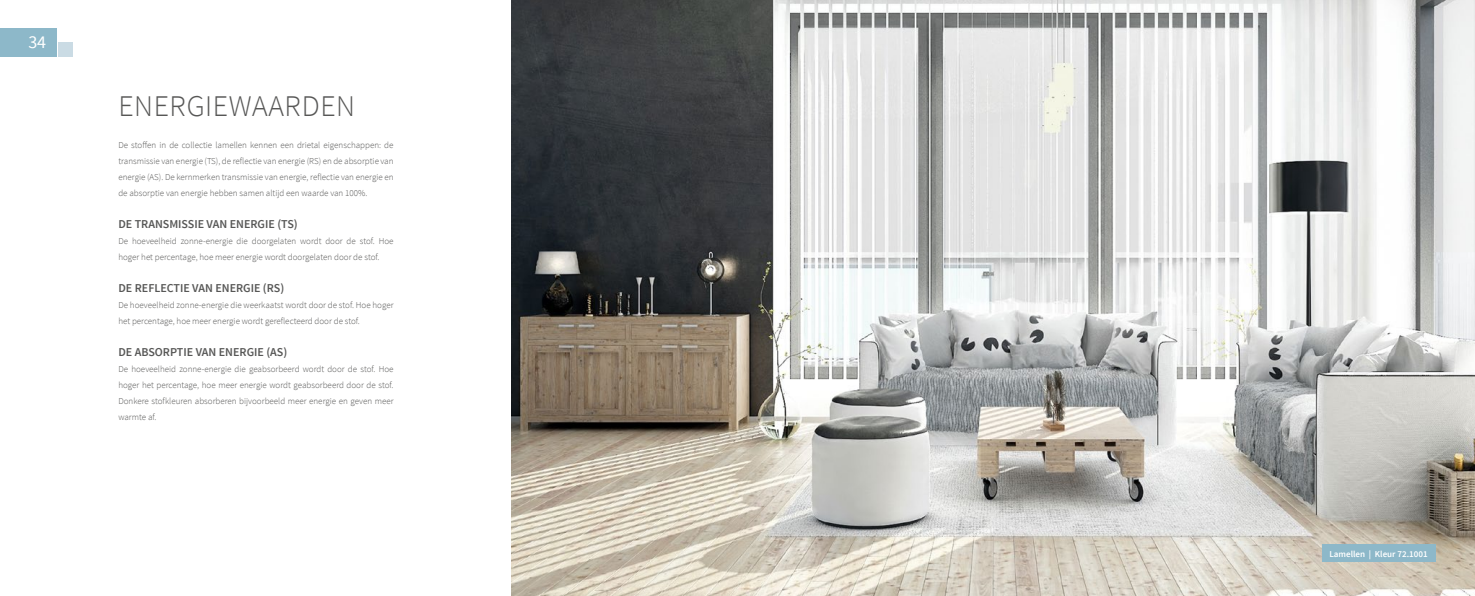
<style>
.page{position:relative;width:1475px;height:596px;background:#fff}
.page>*{position:absolute;margin:0;border:0;box-sizing:border-box;transform-origin:0 0}
.t1{font:300 30px "Source Sans Pro";letter-spacing:.02em;color:#575756}
.t2{font:18px "Source Sans Pro";color:#fff}
.t3{font:600 12px "Source Sans Pro";color:#575756}
.t4{font:300 9px/16px "Source Sans Pro";color:#575756;text-align:justify}
.t5{font:600 9px "Source Sans Pro";color:#fff}
</style>
<div class="page">
<div style="left:0;top:28px;width:57px;height:29px;background:#8db8c9"></div>
<div style="left:59px;top:43px;width:14px;height:14px;background:#cadbe4"></div>
<img style="left:512px;top:0;width:962px;height:595px">
<div style="left:1321px;top:544px;width:113px;height:17px;background:#8db8c9"></div>
<h2 class="t2" style="left:28px;top:31px;width:19px">34</h2>
<h1 class="t1" style="left:118px;top:88px;width:238px">ENERGIEWAARDEN</h1>
<p class="t4" style="left:118px;top:137px;width:276px">De stoffen in de collectie lamellen kennen een drietal eigenschappen: de transmissie van energie (TS), de reflectie van energie (RS) en de absorptie van energie (AS). De kernmerken transmissie van energie, reflectie van energie en de absorptie van energie hebben samen altijd een waarde van 100%.</p>
<h3 class="t3" style="left:118px;top:216px;width:181px">DE TRANSMISSIE VAN ENERGIE (TS)</h3>
<p class="t4" style="left:118px;top:233px;width:276px">De hoeveelheid zonne-energie die doorgelaten wordt door de stof. Hoe hoger het percentage, hoe meer energie wordt doorgelaten door de stof.</p>
<h3 class="t3" style="left:118px;top:280px;width:167px">DE REFLECTIE VAN ENERGIE (RS)</h3>
<p class="t4" style="left:118px;top:297px;width:276px">De hoeveelheid zonne-energie die weerkaatst wordt door de stof. Hoe hoger het percentage, hoe meer energie wordt gereflecteerd door de stof.</p>
<h3 class="t3" style="left:118px;top:344px;width:170px">DE ABSORPTIE VAN ENERGIE (AS)</h3>
<p class="t4" style="left:118px;top:361px;width:276px">De hoeveelheid zonne-energie die geabsorbeerd wordt door de stof. Hoe hoger het percentage, hoe meer energie wordt geabsorbeerd door de stof.<br>Donkere stofkleuren absorberen bijvoorbeeld meer energie en geven meer warmte af.</p>
<p class="t5" style="left:1329px;top:547px;width:100px">Lamellen | Kleur 72.1001</p>
</div>
